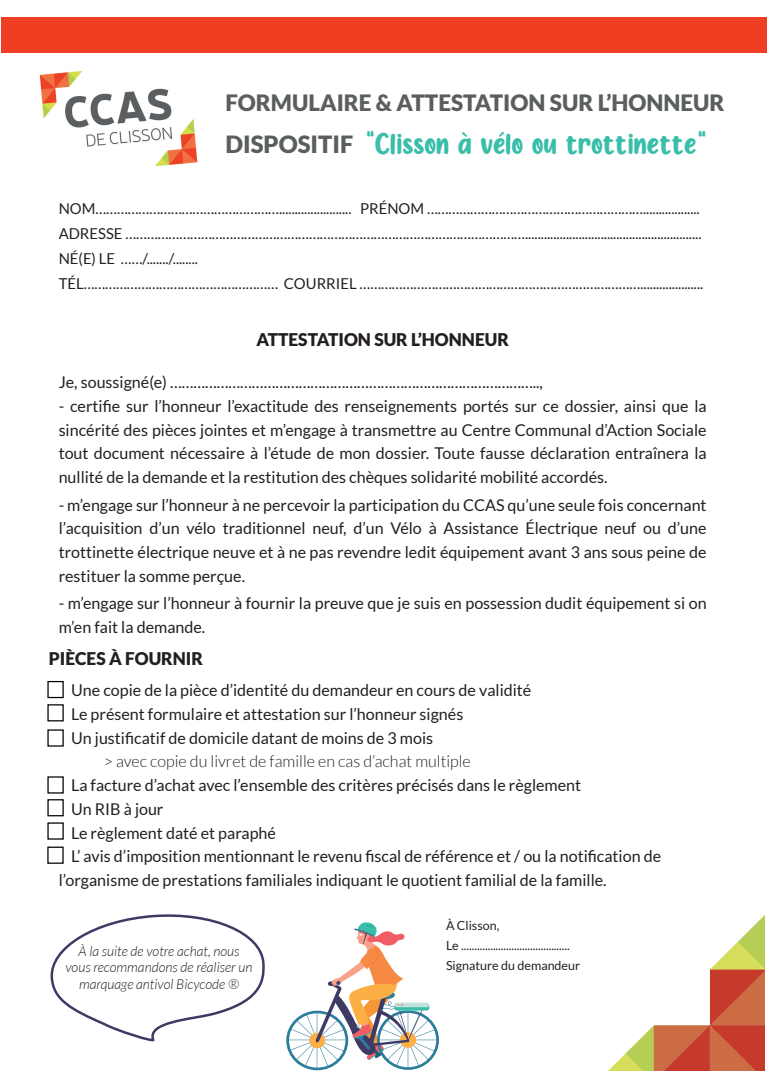
<style>
.page{position:relative;width:780px;height:1088px;background:#fff}
.page>*{position:absolute;margin:0;border:0;box-sizing:border-box;transform-origin:0 0}
.t1{font:35px "Almond Nougat";color:#39bea9}
.t2{font:900 23.75px "Lato";color:#5b5e5f}
.t3{font:900 22.5px "Lato";color:#5b5e5f}
.t4{font:900 17.5px "Lato";color:#231f20}
.t5{font:16.25px/23.8px "Lato";color:#231f20;text-align:justify}
.t6{font:300 16.25px "Lato";color:#231f20}
.t7{font:15px/25px "Lato";color:#231f20}
.t8{font:italic 300 13.75px/16.5px "Lato";color:#231f20;text-align:center}
.t9{font:12.5px/20px "Lato";color:#231f20}
</style>
<div class="page">
<div style="left:1px;top:18px;width:765px;height:35px;background:#ef3e22"></div>
<img style="left:609px;top:916px;width:155px;height:154px">
<img style="left:39px;top:71px;width:159px;height:96px">
<svg style="left:286px;top:922px;width:153px;height:148px"></svg>
<div style="left:47px;top:681px;width:17px;height:17px;border:1px solid #000"></div>
<svg style="left:50px;top:914px;width:215px;height:128px"></svg>
<div style="left:47px;top:799px;width:17px;height:17px;border:1px solid #000"></div>
<div style="left:47px;top:846px;width:17px;height:18px;border:1px solid #000"></div>
<h3 class="t3" style="left:225px;top:90px;width:500px">FORMULAIRE &amp; ATTESTATION SUR L’HONNEUR</h3>
<h2 class="t2" style="left:225px;top:130px;width:129px">DISPOSITIF</h2>
<h1 class="t1" style="left:366px;top:126px;width:342px">"Clisson à vélo ou trottinette"</h1>
<p class="t7" style="left:59px;top:196px;width:646px">NOM……………………………………………....................... PRÉNOM ……………………………………………………..................<br>ADRESSE …………………………………………………………………………………………………........................................................<br>NÉ(E) LE ……/......./........<br>TÉL……………………………………………… COURRIEL ……………………………………………………………………....................</p>
<p class="t4" style="left:256px;top:330px;width:254px">ATTESTATION SUR L’HONNEUR</p>
<p class="t5" style="left:59px;top:370px;width:486px">Je, soussigné(e) …………………………………………………………………………………..,</p>
<p class="t5" style="left:59px;top:394px;width:649px">- certifie sur l’honneur l’exactitude des renseignements portés sur ce dossier, ainsi que la sincérité des pièces jointes et m’engage à transmettre au Centre Communal d’Action Sociale tout document nécessaire à l’étude de mon dossier. Toute fausse déclaration entraînera la nullité de la demande et la restitution des chèques solidarité mobilité accordés.</p>
<p class="t5" style="left:59px;top:493px;width:649px">- m’engage sur l’honneur à ne percevoir la participation du CCAS qu’une seule fois concernant l’acquisition d’un vélo traditionnel neuf, d’un Vélo à Assistance Électrique neuf ou d’une trottinette électrique neuve et à ne pas revendre ledit équipement avant 3 ans sous peine de restituer la somme perçue.</p>
<p class="t5" style="left:59px;top:591px;width:649px">- m’engage sur l’honneur à fournir la preuve que je suis en possession dudit équipement si on m’en fait la demande.</p>
<p class="t4" style="left:49px;top:648px;width:156px">PIÈCES À FOURNIR</p>
<p class="t5" style="left:71px;top:678px;width:462px;text-align:left">Une copie de la pièce d’identité du demandeur en cours de validité<br>Le présent formulaire et attestation sur l’honneur signés<br>Un justificatif de domicile datant de moins de 3 mois</p>
<p class="t6" style="left:104px;top:753px;width:368px">&gt; avec copie du livret de famille en cas d’achat multiple</p>
<p class="t5" style="left:71px;top:773px;width:511px">La facture d’achat avec l’ensemble des critères précisés dans le règlement</p>
<p class="t5" style="left:71px;top:797px;width:94px">Un RIB à jour</p>
<p class="t5" style="left:71px;top:821px;width:206px">Le règlement daté et paraphé</p>
<p class="t5" style="left:71px;top:844px;width:591px">L’ avis d’imposition mentionnant le revenu fiscal de référence et / ou la notification de</p>
<p class="t5" style="left:59px;top:868px;width:549px">l’organisme de prestations familiales indiquant le quotient familial de la famille.</p>
<p class="t8" style="left:65px;top:943px;width:189px">À la suite de votre achat, nous vous recommandons de réaliser un marquage antivol Bicycode ®</p>
<p class="t9" style="left:446px;top:915px;width:136px">À Clisson,<br>Le .........................................<br>Signature du demandeur</p>
</div>
